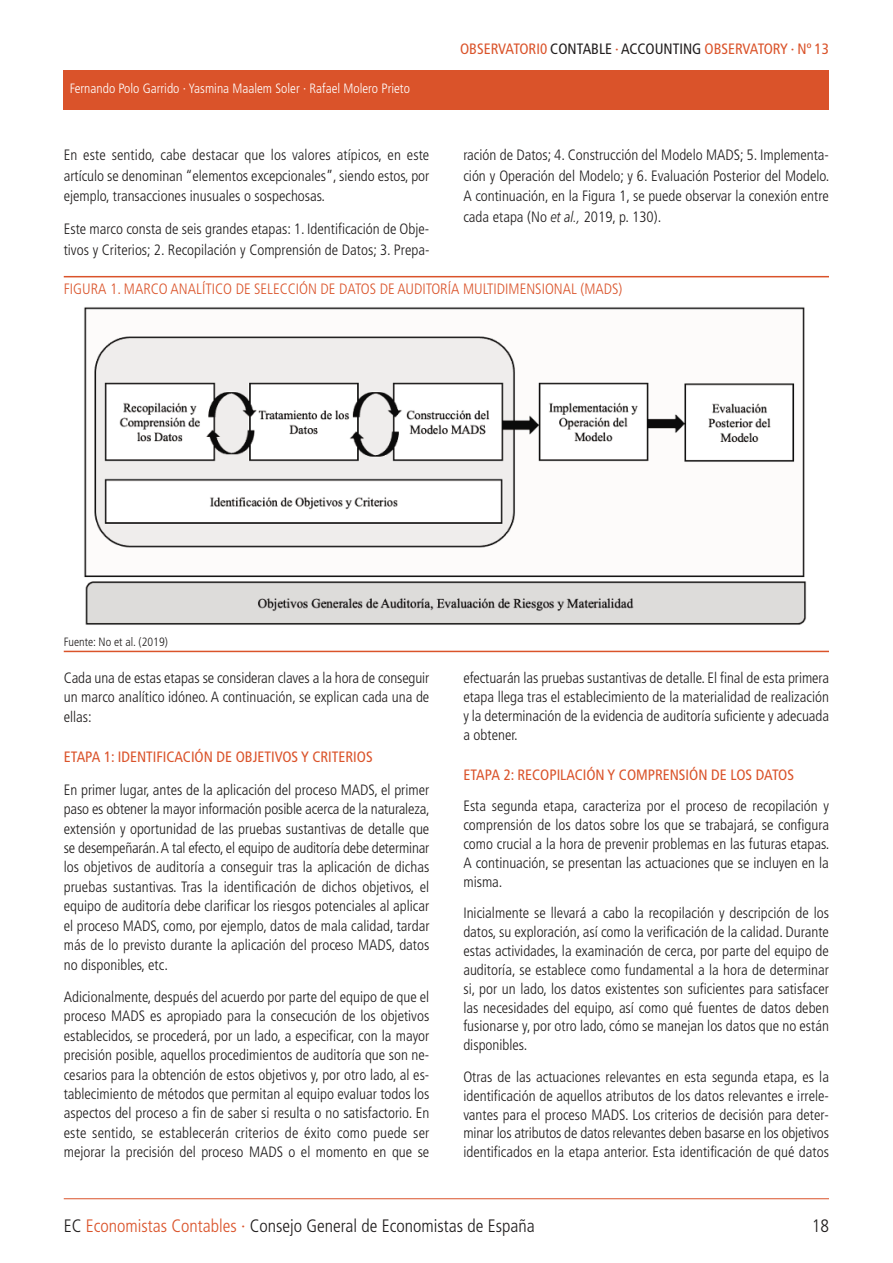
<style>
.page{position:relative;width:893px;height:1263px;background:#fff}
.page>*{position:absolute;margin:0;border:0;box-sizing:border-box;transform-origin:0 0}
.t1{font:300 condensed 18px "Frutiger";color:#201d1d}
.t2{font:300 condensed 15px/19.5px "Frutiger";color:#201d1d;text-align:justify}
.t3{font:condensed 15px "Frutiger";color:#da532a}
.t4{font:300 condensed 15px "Frutiger";color:#da532a}
.t5{font:300 condensed 13.5px "Frutiger";color:#fff}
.t6{font:300 condensed 12px "Frutiger";color:#201d1d}
.s1{color:#201d1d}
.s2{font-style:italic;font-stretch:normal}
.s3{color:#da532a}
</style>
<div class="page">
<div style="left:64px;top:70px;width:765px;height:39px;background:#da532a"></div>
<hr style="left:64px;top:1198px;width:765px;height:1px;background:#da532a">
<hr style="left:64px;top:276px;width:765px;height:1px;background:#da532a">
<img style="left:84px;top:307px;width:723px;height:318px">
<hr style="left:64px;top:651px;width:765px;height:1px;background:#da532a">
<p class="t5" style="left:70px;top:83px;width:342px">Fernando Polo Garrido · Yasmina Maalem Soler · Rafael Molero Prieto</p>
<p class="t2" style="left:64px;top:146px;width:367px;line-height:20.5px">En este sentido, cabe destacar que los valores atípicos, en este artículo se denominan “elementos excepcionales”, siendo estos, por ejemplo, transacciones inusuales o sospechosas.</p>
<p class="t2" style="left:64px;top:220px;width:367px;line-height:20.5px">Este marco consta de seis grandes etapas: 1. Identificación de Obje&shy;tivos y Criterios; 2. Recopilación y Comprensión de Datos; 3. Prepa-</p>
<p class="t3" style="left:460px;top:43px;width:370px">OBSERVATORI0 <span class="s1">CONTABLE</span> · <span class="s1">ACCOUNTING</span> OBSERVATORY · Nº 13</p>
<p class="t2" style="left:463px;top:146px;width:368px;line-height:20.5px">ración de Datos; 4. Construcción del Modelo MADS; 5. Implementa&shy;ción y Operación del Modelo; y 6. Evaluación Posterior del Modelo.<br>A continuación, en la Figura 1, se puede observar la conexión entre cada etapa (No <span class="s2">et al.,</span> 2019, p. 130).</p>
<p class="t4" style="left:64px;top:283px;width:560px">FIGURA 1. MARCO ANALÍTICO DE SELECCIÓN DE DATOS DE AUDITORÍA MULTIDIMENSIONAL (MADS)</p>
<p class="t6" style="left:64px;top:637px;width:106px">Fuente: No et al. (2019)</p>
<p class="t2" style="left:64px;top:669px;width:367px">Cada una de estas etapas se consideran claves a la hora de conseguir un marco analítico idóneo. A continuación, se explican cada una de ellas:</p>
<p class="t3" style="left:64px;top:751px;width:310px">ETAPA 1: IDENTIFICACIÓN DE OBJETIVOS Y CRITERIOS</p>
<p class="t2" style="left:64px;top:781px;width:368px">En primer lugar, antes de la aplicación del proceso MADS, el primer paso es obtener la mayor información posible acerca de la naturaleza, extensión y oportunidad de las pruebas sustantivas de detalle que se desempeñarán. A tal efecto, el equipo de auditoría debe determinar los objetivos de auditoría a conseguir tras la aplicación de dichas pruebas sustantivas. Tras la identificación de dichos objetivos, el equipo de auditoría debe clarificar los riesgos potenciales al aplicar el proceso MADS, como, por ejemplo, datos de mala calidad, tardar más de lo previsto durante la aplicación del proceso MADS, datos no disponibles, etc.</p>
<p class="t2" style="left:64px;top:988px;width:367px">Adicionalmente, después del acuerdo por parte del equipo de que el proceso MADS es apropiado para la consecución de los objetivos establecidos, se procederá, por un lado, a especificar, con la mayor precisión posible, aquellos procedimientos de auditoría que son ne&shy;cesarios para la obtención de estos objetivos y, por otro lado, al es&shy;tablecimiento de métodos que permitan al equipo evaluar todos los aspectos del proceso a fin de saber si resulta o no satisfactorio. En este sentido, se establecerán criterios de éxito como puede ser mejorar la precisión del proceso MADS o el momento en que se</p>
<p class="t2" style="left:463px;top:669px;width:367px;line-height:18.9px">efectuarán las pruebas sustantivas de detalle. El final de esta primera etapa llega tras el establecimiento de la materialidad de realización y la determinación de la evidencia de auditoría suficiente y adecuada a obtener.</p>
<p class="t3" style="left:463px;top:768px;width:332px">ETAPA 2: RECOPILACIÓN Y COMPRENSIÓN DE LOS DATOS</p>
<p class="t2" style="left:463px;top:798px;width:368px;line-height:18.9px">Esta segunda etapa, caracteriza por el proceso de recopilación y comprensión de los datos sobre los que se trabajará, se configura como crucial a la hora de prevenir problemas en las futuras etapas.<br>A continuación, se presentan las actuaciones que se incluyen en la misma.</p>
<p class="t2" style="left:463px;top:905px;width:367px;line-height:18.9px">Inicialmente se llevará a cabo la recopilación y descripción de los datos, su exploración, así como la verificación de la calidad. Durante estas actividades, la examinación de cerca, por parte del equipo de auditoría, se establece como fundamental a la hora de determinar si, por un lado, los datos existentes son suficientes para satisfacer las necesidades del equipo, así como qué fuentes de datos deben fusionarse y, por otro lado, cómo se manejan los datos que no están disponibles.</p>
<p class="t2" style="left:463px;top:1068px;width:367px;line-height:18.9px">Otras de las actuaciones relevantes en esta segunda etapa, es la identificación de aquellos atributos de los datos relevantes e irrele&shy;vantes para el proceso MADS. Los criterios de decisión para deter&shy;minar los atributos de datos relevantes deben basarse en los objetivos identificados en la etapa anterior. Esta identificación de qué datos</p>
<p class="t1" style="left:64px;top:1218px;width:472px">EC <span class="s3">Economistas Contables ·</span> Consejo General de Economistas de España</p>
<p class="t1" style="left:812px;top:1218px;width:19px">18</p>
</div>
